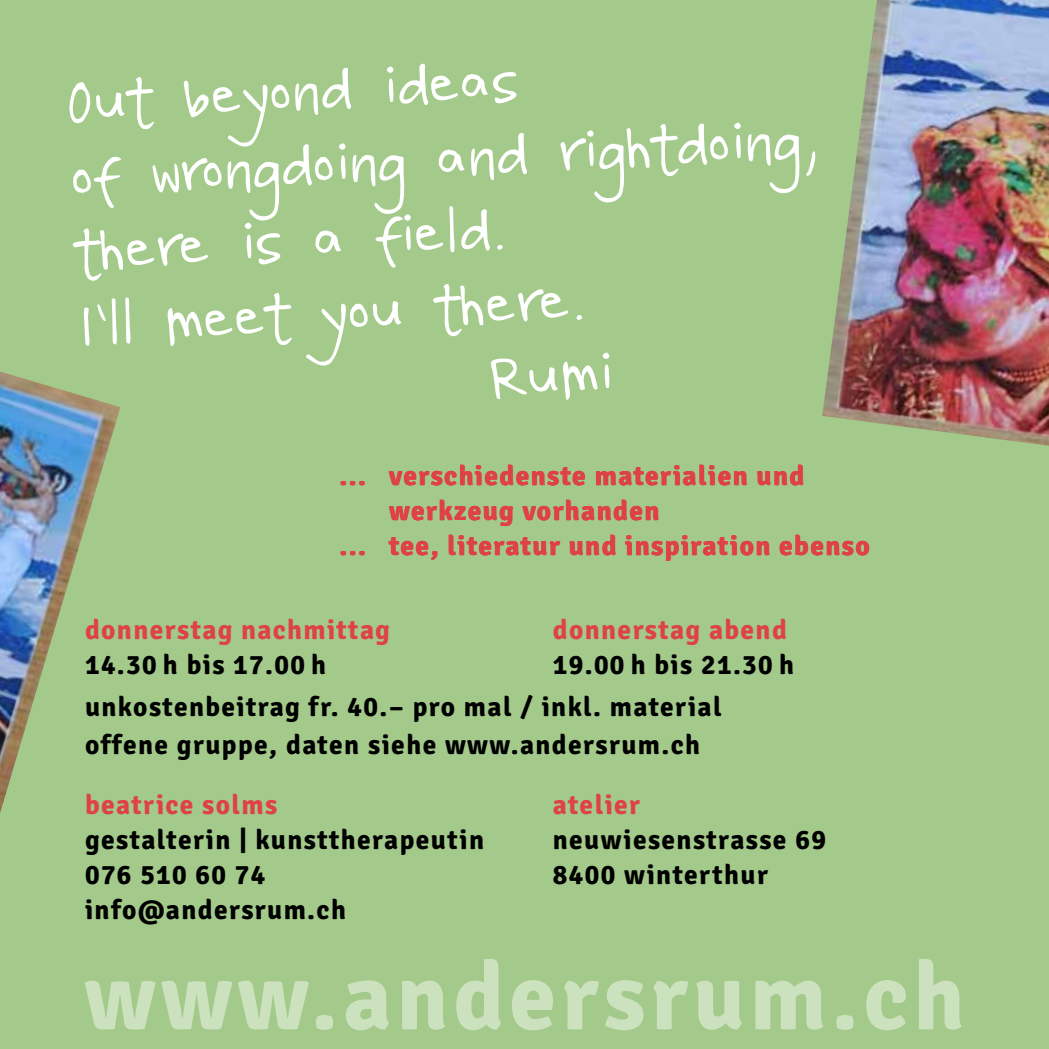
<style>
.page{position:relative;width:1049px;height:1049px;background:#a3ca8b}
.page>*{position:absolute;margin:0;border:0;box-sizing:border-box;transform-origin:0 0}
.t1{font:700 95px "Signika";letter-spacing:.05em;color:#cee2bf}
.t2{font:48.75px "DJB Poppyseed";color:#fff}
.t3{font:700 27.5px/35px "Signika";letter-spacing:.05em;color:#000}
.t4{font:700 27.5px "Signika";letter-spacing:.05em;color:#df4148}
</style>
<div class="page">
<img style="left:822px;top:0;width:227px;height:446px">
<img style="left:0;top:371px;width:120px;height:442px">
<h2 class="t2" style="left:68px;top:78px;width:451px;rotate:-3deg">Out beyond ideas</h2>
<h2 class="t2" style="left:72px;top:152px;width:745px;rotate:-3deg">of wrongdoing and rightdoing,</h2>
<h2 class="t2" style="left:76px;top:227px;width:430px;rotate:-3deg">there is a field.</h2>
<h2 class="t2" style="left:79px;top:301px;width:506px;rotate:-3deg">I‘ll meet you there.</h2>
<h2 class="t2" style="left:490px;top:354px;width:122px;rotate:-3deg">Rumi</h2>
<p class="t4" style="left:339px;top:459px;width:466px">... verschiedenste materialien und</p>
<p class="t4" style="left:389px;top:494px;width:272px">werkzeug vorhanden</p>
<p class="t4" style="left:339px;top:529px;width:532px">... tee, literatur und inspiration ebenso</p>
<p class="t4" style="left:339px;top:459px;width:466px">... verschiedenste materialien und</p>
<p class="t4" style="left:85px;top:613px;width:306px">donnerstag nachmittag</p>
<p class="t4" style="left:553px;top:613px;width:235px">donnerstag abend</p>
<p class="t3" style="left:85px;top:648px;width:243px">14.30 h bis 17.00 h</p>
<p class="t3" style="left:85px;top:644px;width:710px;line-height:42px;text-indent:468px">19.00 h bis 21.30 h unkostenbeitrag fr. 40.– pro mal / inkl. material</p>
<p class="t3" style="left:85px;top:727px;width:616px">offene gruppe, daten siehe www.andersrum.ch</p>
<p class="t4" style="left:85px;top:788px;width:194px">beatrice solms</p>
<p class="t3" style="left:85px;top:822px;width:401px">gestalterin | kunsttherapeutin<br>076 510 60 74 info@andersrum.ch</p>
<p class="t4" style="left:553px;top:788px;width:89px">atelier</p>
<p class="t3" style="left:553px;top:822px;width:275px">neuwiesenstrasse 69<br>8400 winterthur</p>
<h1 class="t1" style="left:84px;top:939px;width:882px">www.andersrum.ch</h1>
</div>
